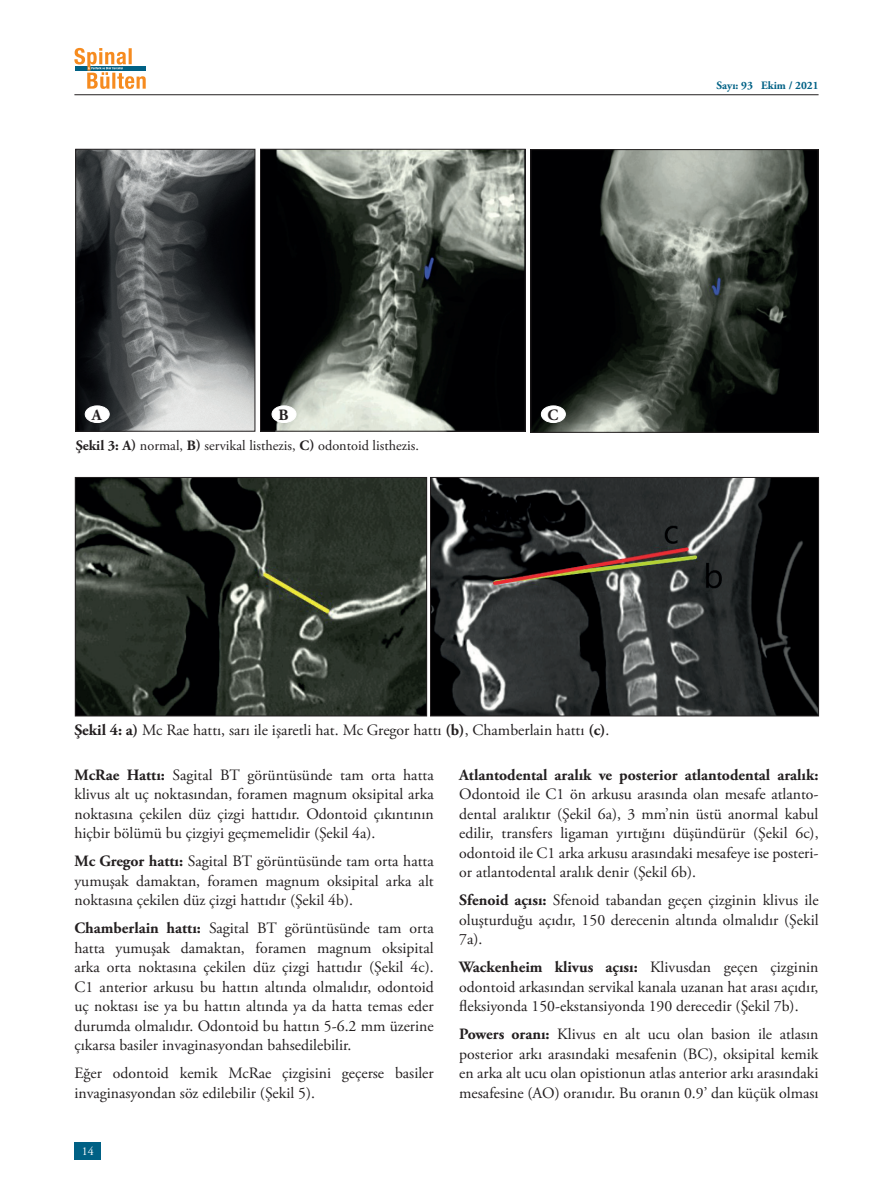
<style>
.page{position:relative;width:893px;height:1191px;background:#fff}
.page>*{position:absolute;margin:0;border:0;box-sizing:border-box;transform-origin:0 0}
.t1{font:15.75px/19.5px "Adobe Garamond Pro";color:#231f20;text-align:justify}
.t2{font:700 15.75px "Adobe Garamond Pro";color:#231f20}
.t3{font:14.25px "Adobe Garamond Pro";color:#231f20}
.t4{font:12px "Adobe Garamond Pro";color:#fff}
.t5{font:700 11.25px "Adobe Garamond Pro";color:#006185}
.s1{font-weight:700}
</style>
<div class="page">
<div style="left:74px;top:1141px;width:27px;height:18px;background:#006185"></div>
<hr style="left:74px;top:94px;width:745px;height:1px;background:#231f20">
<svg style="left:74px;top:48px;width:72px;height:41px"></svg>
<img style="left:77px;top:151px;width:176px;height:278px">
<div style="left:75px;top:149px;width:180px;height:282px;border:1px solid #231f20"></div>
<img style="left:262px;top:151px;width:262px;height:278px">
<div style="left:260px;top:149px;width:266px;height:282px;border:1px solid #231f20"></div>
<img style="left:532px;top:151px;width:285px;height:280px">
<div style="left:530px;top:149px;width:289px;height:284px;border:1px solid #231f20"></div>
<img style="left:77px;top:479px;width:348px;height:235px">
<div style="left:75px;top:477px;width:352px;height:239px;border:1px solid #231f20"></div>
<img style="left:432px;top:479px;width:385px;height:235px">
<div style="left:430px;top:477px;width:389px;height:239px;border:1px solid #231f20"></div>
<div style="left:85px;top:406px;width:24px;height:16px;background:#fff;border-radius:50%"></div>
<div style="left:85px;top:406px;width:24px;height:17px;border:1px solid #fff;border-radius:50%"></div>
<div style="left:272px;top:406px;width:24px;height:16px;background:#fff;border-radius:50%"></div>
<div style="left:272px;top:406px;width:24px;height:17px;border:1px solid #fff;border-radius:50%"></div>
<div style="left:541px;top:406px;width:24px;height:16px;background:#fff;border-radius:50%"></div>
<div style="left:541px;top:406px;width:25px;height:17px;border:1px solid #fff;border-radius:50%"></div>
<p class="t5" style="left:717px;top:79px;width:103px">Sayı: 93 Ekim / 2021</p>
<p class="t2" style="left:92px;top:406px;width:11px">A</p>
<p class="t2" style="left:278px;top:406px;width:12px">B</p>
<p class="t2" style="left:547px;top:406px;width:12px">C</p>
<p class="t3" style="left:76px;top:437px;width:345px"><span class="s1">Şekil 3: A)</span> normal, <span class="s1">B)</span> servikal listhezis, <span class="s1">C)</span> odontoid listhezis.</p>
<p class="t1" style="left:74px;top:721px;width:537px"><span class="s1">Şekil 4: a)</span> Mc Rae hattı, sarı ile işaretli hat. Mc Gregor hattı <span class="s1">(b)</span>, Chamberlain hattı <span class="s1">(c)</span>.</p>
<p class="t1" style="left:74px;top:765px;width:361px"><span class="s1">McRae Hattı:</span> Sagital BT görüntüsünde tam orta hatta klivus alt uç noktasından, foramen magnum oksipital arka noktasına çekilen düz çizgi hattıdır. Odontoid çıkıntının hiçbir bölümü bu çizgiyi geçmemelidir (Şekil 4a).</p>
<p class="t1" style="left:74px;top:852px;width:361px"><span class="s1">Mc Gregor hattı:</span> Sagital BT görüntüsünde tam orta hatta yumuşak damaktan, foramen magnum oksipital arka alt noktasına çekilen düz çizgi hattıdır (Şekil 4b).</p>
<p class="t1" style="left:74px;top:919px;width:361px"><span class="s1">Chamberlain hattı:</span> Sagital BT görüntüsünde tam orta hatta yumuşak damaktan, foramen magnum oksipital arka orta noktasına çekilen düz çizgi hattıdır (Şekil 4c).<br>C1 anterior arkusu bu hattın altında olmalıdır, odontoid uç noktası ise ya bu hattın altında ya da hatta temas eder durumda olmalıdır. Odontoid bu hattın 5-6.2 mm üzerine çıkarsa basiler invaginasyondan bahsedilebilir.</p>
<p class="t1" style="left:74px;top:1064px;width:361px">Eğer odontoid kemik McRae çizgisini geçerse basiler invaginasyondan söz edilebilir (Şekil 5).</p>
<p class="t4" style="left:82px;top:1143px;width:13px">14</p>
<p class="t2" style="left:459px;top:765px;width:361px">Atlantodental aralık ve posterior atlantodental aralık:</p>
<p class="t1" style="left:459px;top:785px;width:361px">Odontoid ile C1 ön arkusu arasında olan mesafe atlanto&shy;dental aralıktır (Şekil 6a), 3 mm’nin üstü anormal kabul edilir, transfers ligaman yırtığını düşündürür (Şekil 6c), odontoid ile C1 arka arkusu arasındaki mesafeye ise posteri&shy;or atlantodental aralık denir (Şekil 6b).</p>
<p class="t1" style="left:459px;top:891px;width:361px"><span class="s1">Sfenoid açısı:</span> Sfenoid tabandan geçen çizginin klivus ile oluşturduğu açıdır, 150 derecenin altında olmalıdır (Şekil 7a).</p>
<p class="t1" style="left:459px;top:958px;width:361px"><span class="s1">Wackenheim klivus açısı:</span> Klivusdan geçen çizginin odontoid arkasından servikal kanala uzanan hat arası açıdır, fleksiyonda 150-ekstansiyonda 190 derecedir (Şekil 7b).</p>
<p class="t1" style="left:459px;top:1025px;width:361px"><span class="s1">Powers oranı:</span> Klivus en alt ucu olan basion ile atlasın posterior arkı arasındaki mesafenin (BC), oksipital kemik en arka alt ucu olan opistionun atlas anterior arkı arasındaki mesafesine (AO) oranıdır. Bu oranın 0.9’ dan küçük olması</p>
</div>
